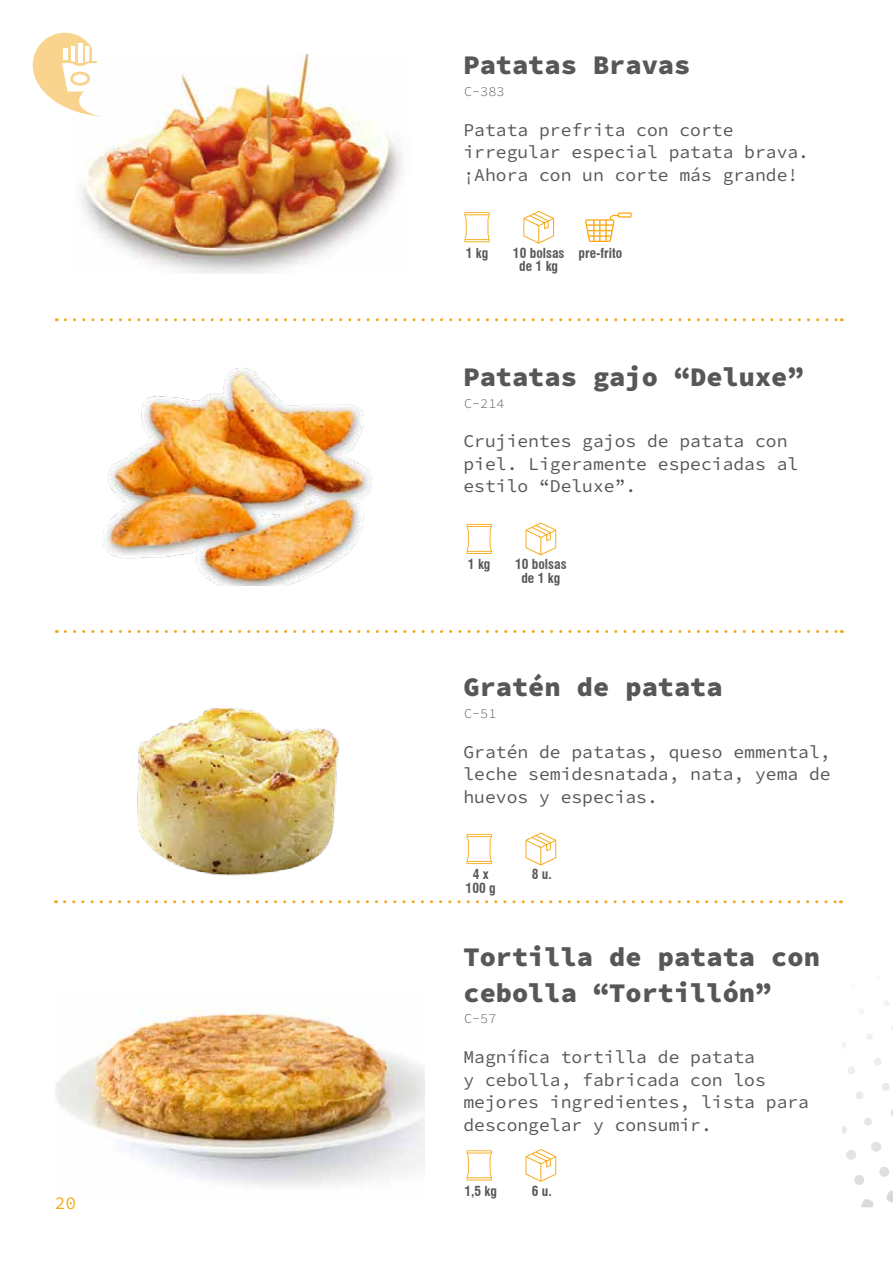
<style>
.page{position:relative;width:893px;height:1263px;background:#fff}
.page>*{position:absolute;margin:0;border:0;box-sizing:border-box;transform-origin:0 0}
.t1{font:900 27px/36px "Source Code Pro";color:#575758}
.t2{font:18px/22.5px "Source Code Pro Regular 2";color:#575758}
.t3{font:18px "Source Code Pro";color:#575758}
.t4{font:18px "Source Code Pro Regular 2";color:#f8a91a}
.t5{font:700 condensed 13.5px/13.5px "Swiss 721 BT";color:#585858;text-align:center}
.t6{font:300 13.5px "Source Code Pro";color:#575758}
</style>
<div class="page">
<svg style="left:65px;top:318px;width:777px;height:3px"></svg>
<svg style="left:65px;top:630px;width:777px;height:3px"></svg>
<svg style="left:65px;top:900px;width:776px;height:3px"></svg>
<svg style="left:842px;top:1058px;width:51px;height:149px"></svg>
<svg style="left:883px;top:1001px;width:6px;height:5px"></svg>
<svg style="left:843px;top:1042px;width:3px;height:7px"></svg>
<svg style="left:866px;top:1033px;width:7px;height:7px"></svg>
<img style="left:103px;top:368px;width:269px;height:217px">
<svg style="left:466px;top:524px;width:26px;height:30px"></svg>
<svg style="left:525px;top:522px;width:31px;height:33px"></svg>
<img style="left:137px;top:708px;width:203px;height:168px">
<svg style="left:466px;top:834px;width:26px;height:30px"></svg>
<svg style="left:525px;top:832px;width:31px;height:33px"></svg>
<img style="left:56px;top:1008px;width:369px;height:178px">
<svg style="left:466px;top:1150px;width:26px;height:30px"></svg>
<svg style="left:525px;top:1149px;width:31px;height:33px"></svg>
<img style="left:81px;top:55px;width:321px;height:219px">
<svg style="left:464px;top:212px;width:26px;height:30px"></svg>
<svg style="left:523px;top:211px;width:31px;height:33px"></svg>
<svg style="left:585px;top:212px;width:47px;height:30px"></svg>
<svg style="left:33px;top:33px;width:74px;height:84px"></svg>
<p class="t4" style="left:55px;top:1190px;width:23px">20</p>
<h1 class="t1" style="left:463px;top:48px;width:228px">Patatas Bravas</h1>
<p class="t6" style="left:464px;top:82px;width:42px">C-383</p>
<p class="t2" style="left:463px;top:119px;width:347px">Patata prefrita con corte irregular especial patata brava. ¡Ahora con un corte más grande!</p>
<p class="t5" style="left:466px;top:246px;width:24px">1 kg</p>
<p class="t5" style="left:513px;top:246px;width:53px">10 bolsas de 1 kg</p>
<p class="t5" style="left:579px;top:246px;width:45px">pre-frito</p>
<h1 class="t1" style="left:463px;top:360px;width:342px">Patatas gajo “Deluxe”</h1>
<p class="t6" style="left:464px;top:393px;width:42px">C-214</p>
<p class="t2" style="left:463px;top:431px;width:336px">Crujientes gajos de patata con piel. Ligeramente especiadas al</p>
<p class="t3" style="left:463px;top:473px;width:174px">estilo “Deluxe”.</p>
<p class="t5" style="left:468px;top:558px;width:24px">1 kg</p>
<p class="t5" style="left:515px;top:558px;width:53px">10 bolsas de 1 kg</p>
<h1 class="t1" style="left:463px;top:670px;width:261px">Gratén de patata</h1>
<p class="t6" style="left:464px;top:703px;width:34px">C-51</p>
<p class="t2" style="left:463px;top:741px;width:369px;text-align:justify">Gratén de patatas, queso emmental, leche semidesnatada, nata, yema de huevos y especias.</p>
<p class="t5" style="left:466px;top:868px;width:32px">4 x<br>100 g</p>
<p class="t5" style="left:532px;top:868px;width:22px">8 u.</p>
<h1 class="t1" style="left:463px;top:940px;width:358px">Tortilla de patata con cebolla “Tortillón”</h1>
<p class="t6" style="left:464px;top:1009px;width:34px">C-57</p>
<p class="t3" style="left:463px;top:1044px;width:293px">Magnífica tortilla de patata</p>
<p class="t2" style="left:463px;top:1069px;width:347px">y cebolla, fabricada con los mejores ingredientes, lista para descongelar y consumir.</p>
<p class="t5" style="left:464px;top:1184px;width:34px">1,5 kg</p>
<p class="t5" style="left:532px;top:1184px;width:22px">6 u.</p>
</div>
